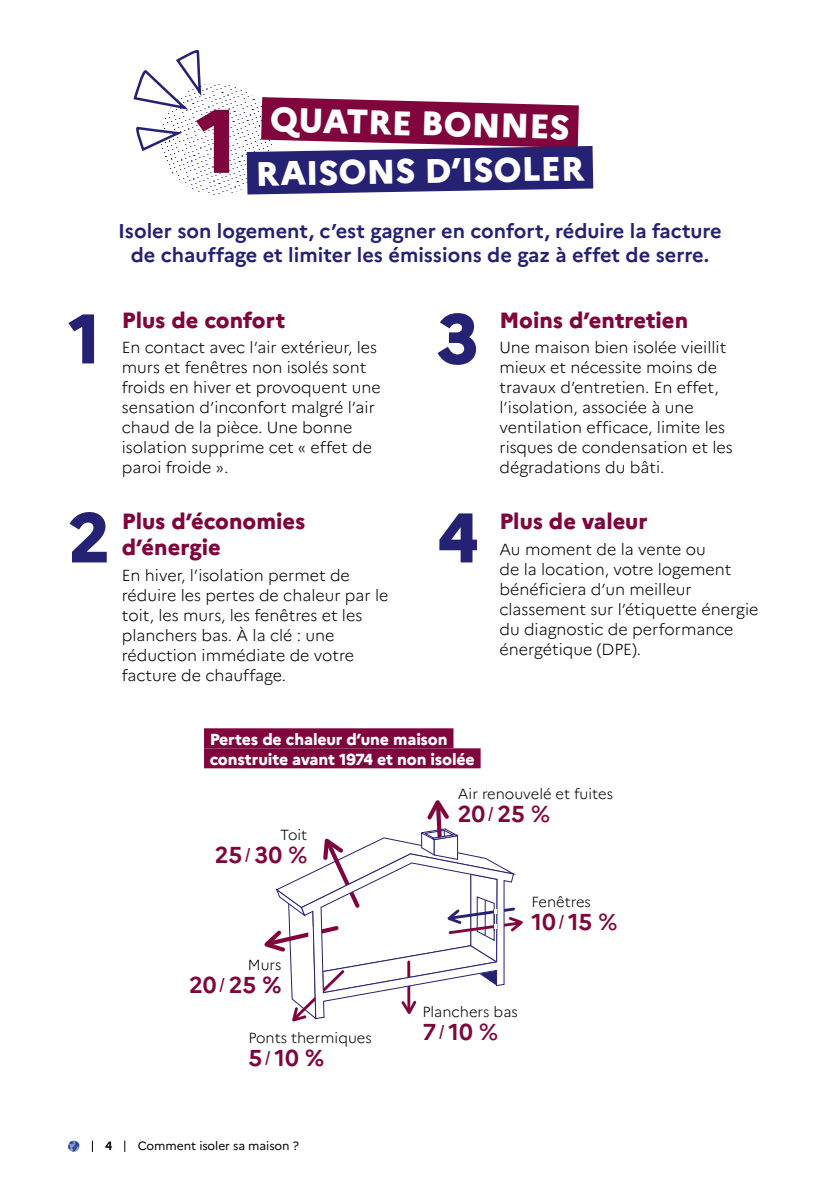
<style>
.page{position:relative;width:840px;height:1191px;background:#fff}
.page>*{position:absolute;margin:0;border:0;box-sizing:border-box;transform-origin:0 0}
.t1{font:800 90px "Marianne";color:#80053d}
.t2{font:800 70px "Marianne";color:#252173}
.t3{font:800 34px "Marianne";color:#fff}
.t4{font:700 23px "Marianne";color:#80053d}
.t5{font:800 22px/26px "Marianne";color:#80053d}
.t6{font:700 20px/24px "Marianne";color:#252173;text-align:center}
.t7{font:300 16px/20px "Marianne";color:#000}
.t8{font:800 16px/20px "Marianne";letter-spacing:-.01em;color:#fff}
.t9{font:300 14.6px "Marianne";color:#000}
.t10{font:12px "Marianne";letter-spacing:-.005em;color:#000}
.t11{font:700 12px "Marianne";color:#000}
.s1{font-weight:500}
</style>
<div class="page">
<img style="left:163px;top:83px;width:110px;height:112px">
<svg style="left:136px;top:127px;width:45px;height:26px"></svg>
<svg style="left:133px;top:49px;width:70px;height:62px"></svg>
<svg style="left:246px;top:97px;width:347px;height:97px;background:#6c3974"></svg>
<div style="left:204px;top:728px;width:249px;height:20px;background:#80053d"></div>
<div style="left:204px;top:748px;width:276px;height:20px;background:#80053d"></div>
<svg style="left:68px;top:1140px;width:11px;height:11px"></svg>
<svg style="left:264px;top:800px;width:259px;height:222px"></svg>
<h1 class="t1" style="left:196px;top:71px;width:43px">1</h1>
<h3 class="t3" style="left:270px;top:94px;width:301px;rotate:1deg">QUATRE BONNES</h3>
<h3 class="t3" style="left:255px;top:147px;width:330px;rotate:-1deg">RAISONS D’ISOLER</h3>
<p class="t6" style="left:118px;top:217px;width:605px">Isoler son logement, c’est gagner en confort, réduire la facture de chauffage et limiter les émissions de gaz à effet de serre.</p>
<h2 class="t2" style="left:68px;top:284px;width:34px">1</h2>
<h2 class="t2" style="left:68px;top:483px;width:43px">2</h2>
<h3 class="t5" style="left:122px;top:305px;width:165px">Plus de confort</h3>
<p class="t7" style="left:122px;top:336px;width:260px">En contact avec l’air extérieur, les murs et fenêtres non isolés sont froids en hiver et provoquent une sensation d’inconfort malgré l’air chaud de la pièce. Une bonne isolation supprime cet « effet de paroi froide ».</p>
<h3 class="t5" style="left:122px;top:506px;width:185px">Plus d’économies d’énergie</h3>
<p class="t7" style="left:122px;top:564px;width:268px">En hiver, l’isolation permet de réduire les pertes de chaleur par le toit, les murs, les fenêtres et les planchers bas. À la clé : une réduction immédiate de votre facture de chauffage.</p>
<h2 class="t2" style="left:437px;top:284px;width:43px">3</h2>
<h2 class="t2" style="left:437px;top:483px;width:43px">4</h2>
<h3 class="t5" style="left:499px;top:305px;width:190px">Moins d’entretien</h3>
<p class="t7" style="left:499px;top:336px;width:235px">Une maison bien isolée vieillit mieux et nécessite moins de travaux d’entretien. En effet, l’isolation, associée à une ventilation efficace, limite les risques de condensation et les dégradations du bâti.</p>
<h3 class="t5" style="left:499px;top:506px;width:149px">Plus de valeur</h3>
<p class="t7" style="left:499px;top:538px;width:260px">Au moment de la vente ou<br>de la location, votre logement bénéficiera d’un meilleur classement sur l’étiquette énergie du diagnostic de performance énergétique (DPE).</p>
<p class="t8" style="left:209px;top:728px;width:266px">Pertes de chaleur d’une maison construite avant 1974 et non isolée</p>
<p class="t9" style="left:280px;top:823px;width:29px">Toit</p>
<h3 class="t4" style="left:215px;top:836px;width:94px">25 <sup>/</sup> 30 <span class="s1">%</span></h3>
<p class="t9" style="left:248px;top:953px;width:35px">Murs</p>
<h3 class="t4" style="left:189px;top:966px;width:94px">20 <sup>/</sup> 25 %</h3>
<p class="t9" style="left:457px;top:782px;width:157px">Air renouvelé et fuites</p>
<h3 class="t4" style="left:457px;top:796px;width:94px">20 <sup>/</sup> 25 <span class="s1">%</span></h3>
<p class="t9" style="left:531px;top:890px;width:61px">Fenêtres</p>
<h3 class="t4" style="left:531px;top:903px;width:87px">10<sup>/</sup> 15 <span class="s1">%</span></h3>
<p class="t9" style="left:422px;top:1000px;width:97px">Planchers bas</p>
<p class="t9" style="left:248px;top:1026px;width:125px">Ponts thermiques</p>
<h3 class="t4" style="left:422px;top:1013px;width:77px">7 <sup>/</sup> 10 <span class="s1">%</span></h3>
<h3 class="t4" style="left:248px;top:1040px;width:77px">5<sup>/</sup>10 %</h3>
<p class="t11" style="left:105px;top:1136px;width:9px">4</p>
<p class="t10" style="left:138px;top:1136px;width:162px">Comment isoler sa maison ?</p>
</div>
